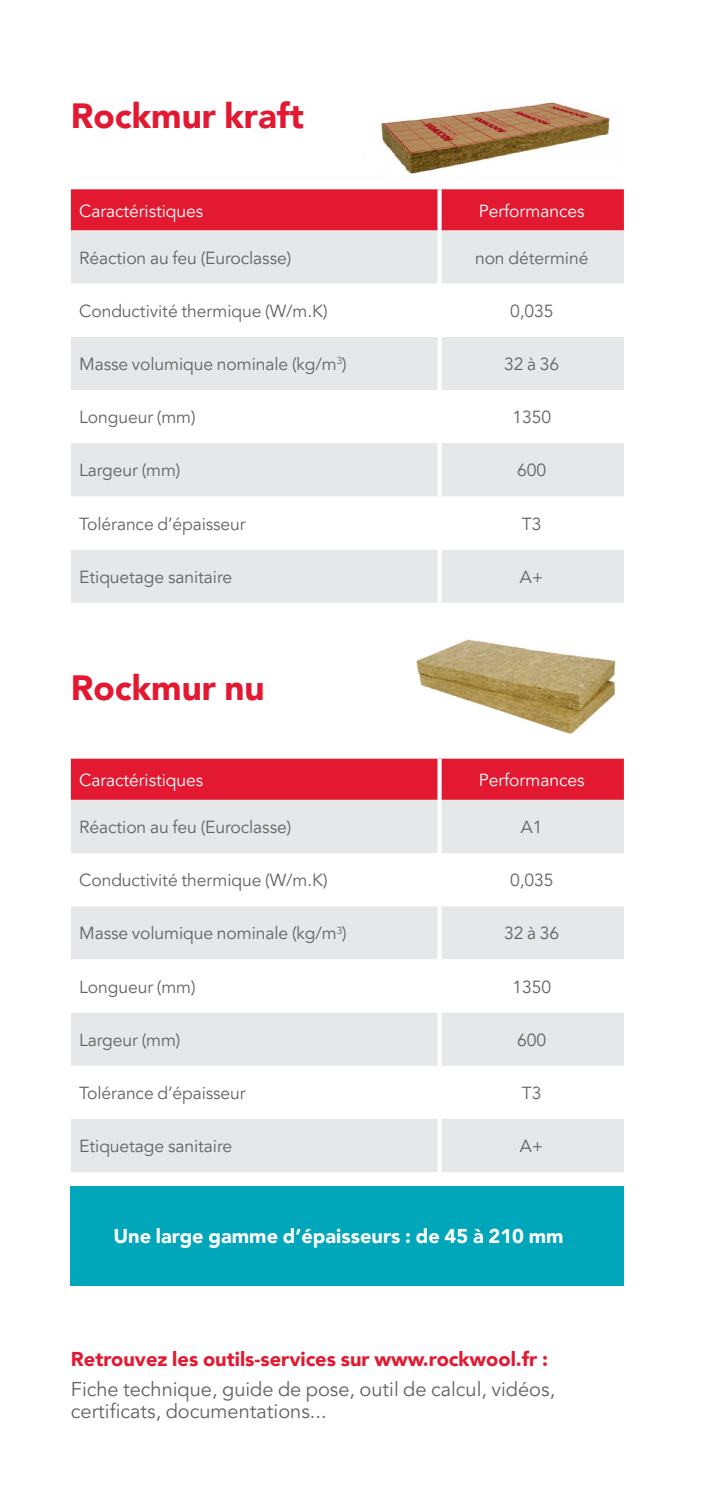
<style>
.page{position:relative;width:709px;height:1489px;background:#fff}
.page>*{position:absolute;margin:0;border:0;box-sizing:border-box;transform-origin:0 0}
.t1{font:900 35px "Avenir LT Pro";color:#e21931}
.t2{font:20px/22.5px "Avenir LT Pro";color:#636366}
.t3{font:900 20px "Avenir LT Pro";color:#e21931}
.t4{font:900 20px "Avenir LT Pro";color:#fff}
.t5{font:17.5px "Avenir LT Pro";letter-spacing:-.005em;color:#636366}
.t6{font:17.5px "Avenir LT Pro";letter-spacing:-.005em;color:#fff}
</style>
<div class="page">
<img style="left:416px;top:639px;width:200px;height:95px">
<div style="left:71px;top:189px;width:553px;height:41px;background:#e21931"></div>
<div style="left:71px;top:230px;width:553px;height:372px;background:#e6e7e9"></div>
<svg style="left:71px;top:284px;width:553px;height:265px"></svg>
<svg style="left:71px;top:390px;width:553px;height:106px"></svg>
<svg style="left:437px;top:189px;width:4px;height:41px"></svg>
<svg style="left:437px;top:230px;width:4px;height:54px"></svg>
<hr style="left:437px;top:284px;width:4px;height:53px;background:#fff">
<svg style="left:437px;top:337px;width:4px;height:53px"></svg>
<hr style="left:437px;top:390px;width:4px;height:53px;background:#fff">
<svg style="left:437px;top:443px;width:4px;height:53px"></svg>
<hr style="left:437px;top:496px;width:4px;height:53px;background:#fff">
<svg style="left:437px;top:549px;width:4px;height:53px"></svg>
<div style="left:71px;top:1186px;width:553px;height:99px;background:#00a6b9"></div>
<div style="left:71px;top:758px;width:553px;height:41px;background:#e21931"></div>
<div style="left:71px;top:799px;width:553px;height:372px;background:#e6e7e9"></div>
<svg style="left:71px;top:853px;width:553px;height:265px"></svg>
<svg style="left:71px;top:959px;width:553px;height:106px"></svg>
<svg style="left:437px;top:758px;width:4px;height:41px"></svg>
<svg style="left:437px;top:799px;width:4px;height:54px"></svg>
<hr style="left:437px;top:853px;width:4px;height:53px;background:#fff">
<svg style="left:437px;top:906px;width:4px;height:53px"></svg>
<hr style="left:437px;top:959px;width:4px;height:53px;background:#fff">
<svg style="left:437px;top:1012px;width:4px;height:53px"></svg>
<hr style="left:437px;top:1065px;width:4px;height:53px;background:#fff">
<svg style="left:437px;top:1118px;width:4px;height:53px"></svg>
<img style="left:381px;top:102px;width:229px;height:72px">
<p class="t1" style="left:71px;top:94px;width:235px">Rockmur kraft</p>
<p class="t6" style="left:79px;top:200px;width:126px">Caractéristiques</p>
<p class="t6" style="left:479px;top:200px;width:107px">Performances</p>
<p class="t5" style="left:79px;top:247px;width:213px">Réaction au feu (Euroclasse)</p>
<p class="t5" style="left:475px;top:247px;width:115px">non déterminé</p>
<p class="t5" style="left:79px;top:300px;width:250px">Conductivité thermique (W/m.K)</p>
<p class="t5" style="left:510px;top:300px;width:45px">0,035</p>
<p class="t5" style="left:79px;top:353px;width:269px">Masse volumique nominale (kg/m<sup>3</sup>)</p>
<p class="t5" style="left:504px;top:353px;width:57px">32 à 36</p>
<p class="t5" style="left:79px;top:407px;width:118px">Longueur (mm)</p>
<p class="t5" style="left:512px;top:407px;width:40px">1350</p>
<p class="t5" style="left:79px;top:460px;width:103px">Largeur (mm)</p>
<p class="t5" style="left:517px;top:460px;width:31px">600</p>
<p class="t5" style="left:79px;top:513px;width:168px">Tolérance d’épaisseur</p>
<p class="t5" style="left:522px;top:513px;width:21px">T3</p>
<p class="t5" style="left:79px;top:566px;width:154px">Etiquetage sanitaire</p>
<p class="t5" style="left:520px;top:566px;width:25px">A+</p>
<p class="t1" style="left:71px;top:666px;width:195px">Rockmur nu</p>
<p class="t6" style="left:79px;top:769px;width:126px">Caractéristiques</p>
<p class="t6" style="left:479px;top:769px;width:107px">Performances</p>
<p class="t5" style="left:79px;top:816px;width:213px">Réaction au feu (Euroclasse)</p>
<p class="t5" style="left:521px;top:816px;width:23px">A1</p>
<p class="t5" style="left:79px;top:869px;width:250px">Conductivité thermique (W/m.K)</p>
<p class="t5" style="left:510px;top:869px;width:45px">0,035</p>
<p class="t5" style="left:79px;top:922px;width:269px">Masse volumique nominale (kg/m<sup>3</sup>)</p>
<p class="t5" style="left:504px;top:922px;width:57px">32 à 36</p>
<p class="t5" style="left:79px;top:976px;width:118px">Longueur (mm)</p>
<p class="t5" style="left:512px;top:976px;width:40px">1350</p>
<p class="t5" style="left:79px;top:1029px;width:103px">Largeur (mm)</p>
<p class="t5" style="left:517px;top:1029px;width:31px">600</p>
<p class="t5" style="left:79px;top:1082px;width:168px">Tolérance d’épaisseur</p>
<p class="t5" style="left:522px;top:1082px;width:21px">T3</p>
<p class="t5" style="left:79px;top:1135px;width:154px">Etiquetage sanitaire</p>
<p class="t5" style="left:520px;top:1135px;width:25px">A+</p>
<p class="t4" style="left:113px;top:1223px;width:452px">Une large gamme d’épaisseurs : de 45 à 210 mm</p>
<p class="t3" style="left:71px;top:1346px;width:478px">Retrouvez les outils-services sur www.rockwool.fr :</p>
<p class="t2" style="left:71px;top:1377px;width:486px">Fiche technique, guide de pose, outil de calcul, vidéos, certificats, documentations...</p>
</div>
